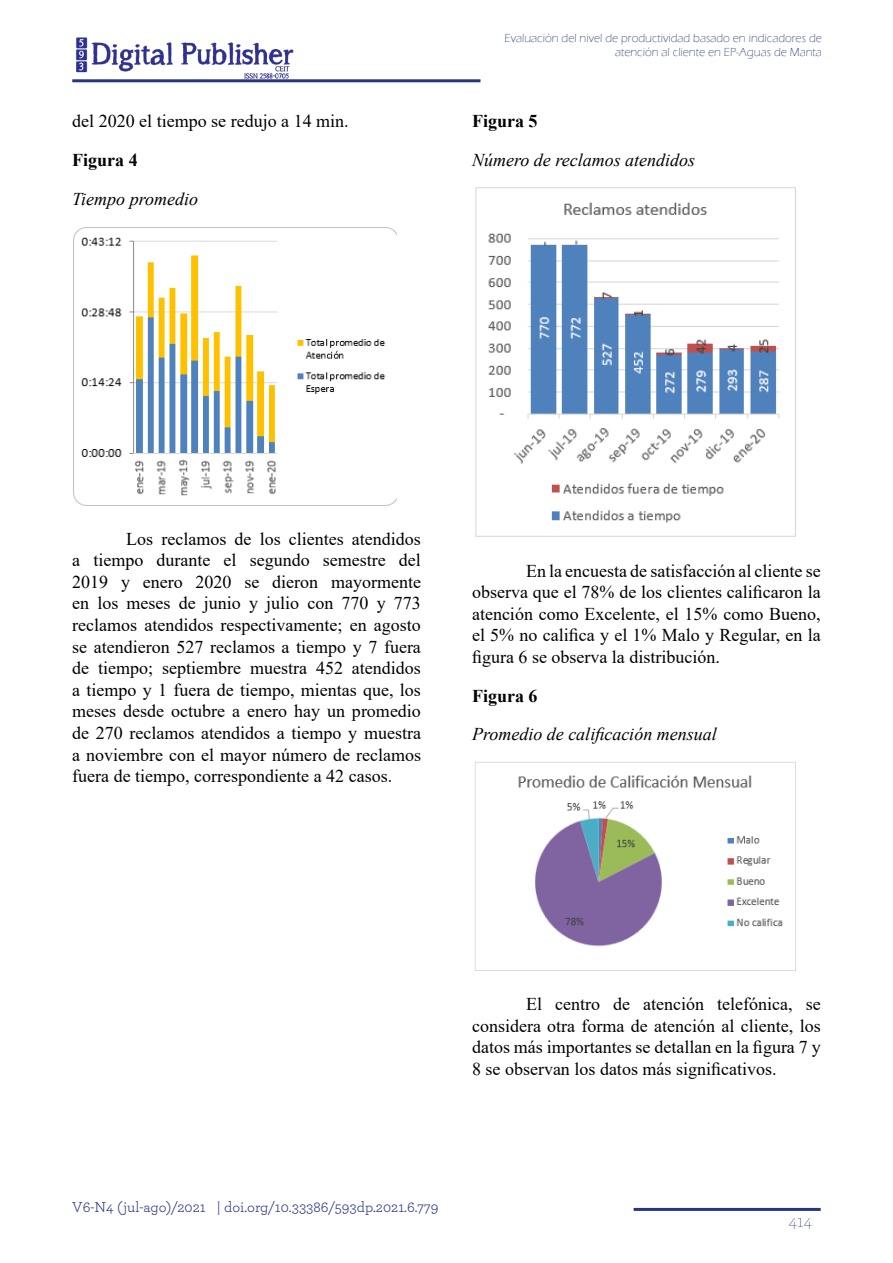
<style>
.page{position:relative;width:893px;height:1263px;background:#fff}
.page>*{position:absolute;margin:0;border:0;box-sizing:border-box;transform-origin:0 0}
.t1{font:18px/21.6px "Times New Roman";color:#000;text-align:justify}
.t2{font:italic 18px "Times New Roman";color:#000}
.t3{font:700 18px "Times New Roman";color:#000}
.t4{font:200 18px "Archer";color:#283583}
.t5{font:15px "Archer";color:#283583}
.t6{font:300 12px/14.4px "Eras ITC";color:#24387b;text-align:right}
</style>
<div class="page">
<hr style="left:72px;top:79px;width:408px;height:3px;background:#283583">
<img style="left:76px;top:37px;width:218px;height:42px">
<hr style="left:634px;top:1208px;width:187px;height:3px;background:#283583">
<img style="left:73px;top:227px;width:323px;height:279px">
<img style="left:475px;top:187px;width:321px;height:350px">
<img style="left:475px;top:762px;width:321px;height:209px">
<p class="t1" style="left:72px;top:110px;width:278px">del 2020 el tiempo se redujo a 14 min.</p>
<p class="t3" style="left:72px;top:147px;width:67px">Figura 4</p>
<p class="t2" style="left:72px;top:186px;width:127px">Tiempo promedio</p>
<p class="t6" style="left:504px;top:31px;width:319px">Evaluación del nivel de productividad basado en indicadores de atención al cliente en EP-Aguas de Manta</p>
<p class="t3" style="left:472px;top:108px;width:67px">Figura 5</p>
<p class="t2" style="left:472px;top:147px;width:225px">Número de reclamos atendidos</p>
<p class="t1" style="left:72px;top:527px;width:350px;text-indent:54px">Los reclamos de los clientes atendidos a tiempo durante el segundo semestre del 2019 y enero 2020 se dieron mayormente en los meses de junio y julio con 770 y 773 reclamos atendidos respectivamente; en agosto se atendieron 527 reclamos a tiempo y 7 fuera de tiempo; septiembre muestra 452 atendidos a tiempo y 1 fuera de tiempo, mientas que, los meses desde octubre a enero hay un promedio de 270 reclamos atendidos a tiempo y muestra a noviembre con el mayor número de reclamos fuera de tiempo, correspondiente a 42 casos.</p>
<p class="t1" style="left:472px;top:559px;width:350px;text-indent:54px">En la encuesta de satisfacción al cliente se observa que el 78% de los clientes calificaron la atención como Excelente, el 15% como Bueno, el 5% no califica y el 1% Malo y Regular, en la figura 6 se observa la distribución.</p>
<p class="t3" style="left:472px;top:682px;width:67px">Figura 6</p>
<p class="t2" style="left:472px;top:722px;width:246px">Promedio de calificación mensual</p>
<p class="t1" style="left:472px;top:993px;width:350px;text-indent:54px">El centro de atención telefónica, se considera otra forma de atención al cliente, los datos más importantes se detallan en la figura 7 y 8 se observan los datos más significativos.</p>
<p class="t5" style="left:72px;top:1196px;width:135px">V6-N4 (jul-ago)/2021</p>
<p class="t5" style="left:217px;top:1196px;width:223px">| doi.org/10.33386/593dp.2021.6.779</p>
<p class="t4" style="left:789px;top:1209px;width:25px">414</p>
</div>
